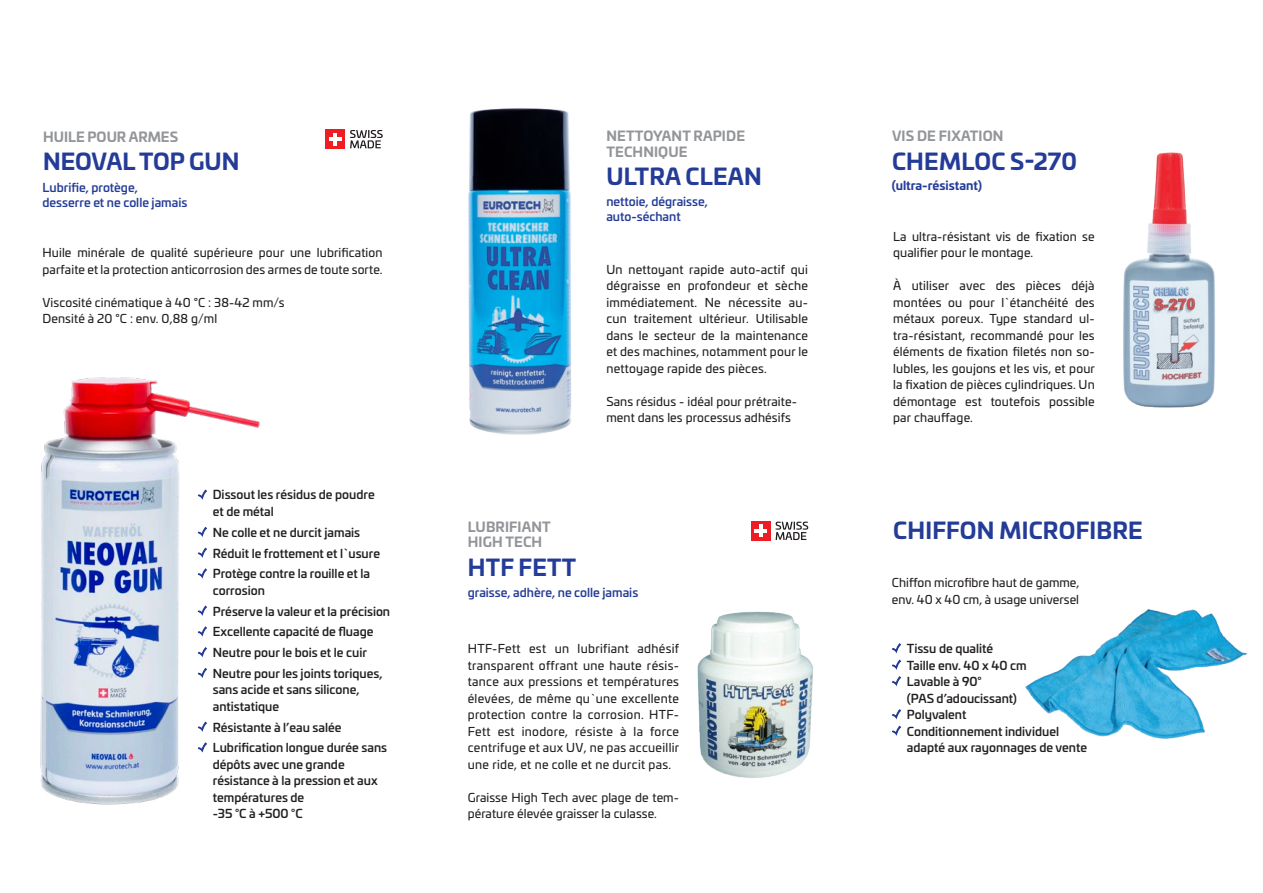
<style>
.page{position:relative;width:1263px;height:893px;background:#fff}
.page>*{position:absolute;margin:0;border:0;box-sizing:border-box;transform-origin:0 0}
.t1{font:700 22.5px "Univia Pro";letter-spacing:.01em;color:#243c97}
.t2{font:700 13.5px/15.3px "Univia Pro";letter-spacing:.01em;color:#939598}
.t3{font:12px/16.5px "Univia Pro";letter-spacing:.01em;color:#231f20}
.t4{font:500 12px/16.5px "Univia Pro";color:#231f20}
.t5{font:500 12px/15px "Univia Pro";color:#243c97}
.t6{font:700 12px "Univia Pro";color:#243c97}
</style>
<div class="page">
<img style="left:40px;top:377px;width:220px;height:428px">
<img style="left:468px;top:108px;width:103px;height:327px">
<img style="left:1123px;top:152px;width:92px;height:256px">
<img style="left:697px;top:611px;width:116px;height:167px">
<svg style="left:198px;top:490px;width:10px;height:14px"></svg>
<svg style="left:198px;top:527px;width:10px;height:14px"></svg>
<svg style="left:198px;top:548px;width:10px;height:14px"></svg>
<svg style="left:198px;top:569px;width:10px;height:14px"></svg>
<svg style="left:198px;top:606px;width:10px;height:14px"></svg>
<svg style="left:198px;top:627px;width:10px;height:14px"></svg>
<svg style="left:198px;top:648px;width:10px;height:14px"></svg>
<svg style="left:198px;top:668px;width:10px;height:14px"></svg>
<svg style="left:198px;top:722px;width:10px;height:14px"></svg>
<svg style="left:198px;top:743px;width:10px;height:14px"></svg>
<svg style="left:350px;top:130px;width:33px;height:18px"></svg>
<div style="left:325px;top:129px;width:20px;height:20px;background:#ee1d23"></div>
<hr style="left:329px;top:137px;width:12px;height:4px;background:#fff">
<hr style="left:333px;top:133px;width:4px;height:12px;background:#fff">
<svg style="left:775px;top:522px;width:33px;height:18px"></svg>
<div style="left:751px;top:521px;width:20px;height:20px;background:#ee1d23"></div>
<hr style="left:755px;top:529px;width:12px;height:4px;background:#fff">
<hr style="left:759px;top:525px;width:4px;height:12px;background:#fff">
<img style="left:1025px;top:609px;width:222px;height:130px">
<svg style="left:892px;top:644px;width:10px;height:43px"></svg>
<svg style="left:892px;top:710px;width:10px;height:26px"></svg>
<p class="t2" style="left:43px;top:128px;width:137px">HUILE POUR ARMES</p>
<h1 class="t1" style="left:43px;top:144px;width:198px">NEOVAL TOP GUN</h1>
<p class="t5" style="left:43px;top:179px;width:146px">Lubrifie, protège, desserre et ne colle jamais</p>
<p class="t3" style="left:43px;top:244px;width:341px">Huile minérale de qualité supérieure pour une lubrification parfaite et la protection anticorrosion des armes de toute sorte.</p>
<p class="t3" style="left:43px;top:293px;width:244px">Viscosité cinématique à 40 °C : 38-42 mm/s<br>Densité à 20 °C : env. 0,88 g/ml</p>
<p class="t4" style="left:213px;top:486px;width:164px">Dissout les résidus de poudre et de métal</p>
<p class="t4" style="left:213px;top:521px;width:169px;line-height:20.7px">Ne colle et ne durcit jamais<br>Réduit le frottement et l`usure<br>Protège contre la rouille et la</p>
<p class="t4" style="left:213px;top:579px;width:179px;line-height:20.7px">corrosion<br>Préserve la valeur et la précision<br>Excellente capacité de fluage<br>Neutre pour le bois et le cuir<br>Neutre pour les joints toriques,</p>
<p class="t4" style="left:213px;top:681px;width:148px">sans acide et sans silicone, antistatique</p>
<p class="t4" style="left:213px;top:716px;width:176px;line-height:20.7px">Résistante à l’eau salée<br>Lubrification longue durée sans</p>
<p class="t4" style="left:213px;top:755px;width:166px">dépôts avec une grande résistance à la pression et aux températures de<br>-35 °C à +500 °C</p>
<p class="t2" style="left:606px;top:128px;width:140px">NETTOYANT RAPIDE<br>TECHNIQUE</p>
<h1 class="t1" style="left:606px;top:159px;width:157px">ULTRA CLEAN</h1>
<p class="t5" style="left:606px;top:194px;width:103px">nettoie, dégraisse, auto-séchant</p>
<p class="t3" style="left:606px;top:260px;width:203px;text-align:justify">Un nettoyant rapide auto-actif qui dégraisse en profondeur et sèche immédiatement. Ne nécessite au&shy;cun traitement ultérieur. Utilisable dans le secteur de la maintenance et des machines, notamment pour le nettoyage rapide des pièces.</p>
<p class="t3" style="left:606px;top:392px;width:192px">Sans résidus - idéal pour prétraite&shy;ment dans les processus adhésifs</p>
<p class="t2" style="left:468px;top:518px;width:85px">LUBRIFIANT<br>HIGH TECH</p>
<h1 class="t1" style="left:468px;top:549px;width:110px">HTF FETT</h1>
<p class="t5" style="left:468px;top:584px;width:172px">graisse, adhère, ne colle jamais</p>
<p class="t3" style="left:468px;top:640px;width:213px;text-align:justify">HTF-Fett est un lubrifiant adhésif transparent offrant une haute résis&shy;tance aux pressions et températures élevées, de même qu`une excellente protection contre la corrosion. HTF-Fett est inodore, résiste à la force centrifuge et aux UV, ne pas accueillir une ride, et ne colle et ne durcit pas.</p>
<p class="t3" style="left:468px;top:788px;width:213px">Graisse High Tech avec plage de tem&shy;pérature élevée graisser la culasse.</p>
<p class="t2" style="left:892px;top:128px;width:113px">VIS DE FIXATION</p>
<h1 class="t1" style="left:892px;top:143px;width:186px">CHEMLOC S-270</h1>
<p class="t6" style="left:892px;top:176px;width:92px">(ultra-résistant)</p>
<p class="t3" style="left:893px;top:227px;width:203px">La ultra-résistant vis de fixation se qualifier pour le montage.</p>
<p class="t3" style="left:893px;top:277px;width:203px;text-align:justify">À utiliser avec des pièces déjà montées ou pour l`étanchéité des métaux poreux. Type standard ul&shy;tra-résistant, recommandé pour les éléments de fixation filetés non so&shy;lubles, les goujons et les vis, et pour la fixation de pièces cylindriques. Un démontage est toutefois possible par chauffage.</p>
<h1 class="t1" style="left:893px;top:513px;width:251px">CHIFFON MICROFIBRE</h1>
<p class="t3" style="left:892px;top:574px;width:189px">Chiffon microfibre haut de gamme, env. 40 x 40 cm, à usage universel</p>
<p class="t4" style="left:907px;top:640px;width:182px">Tissu de qualité<br>Taille env. 40 x 40 cm<br>Lavable à 90°<br>(PAS d’adoucissant)<br>Polyvalent<br>Conditionnement individuel adapté aux rayonnages de vente</p>
</div>
